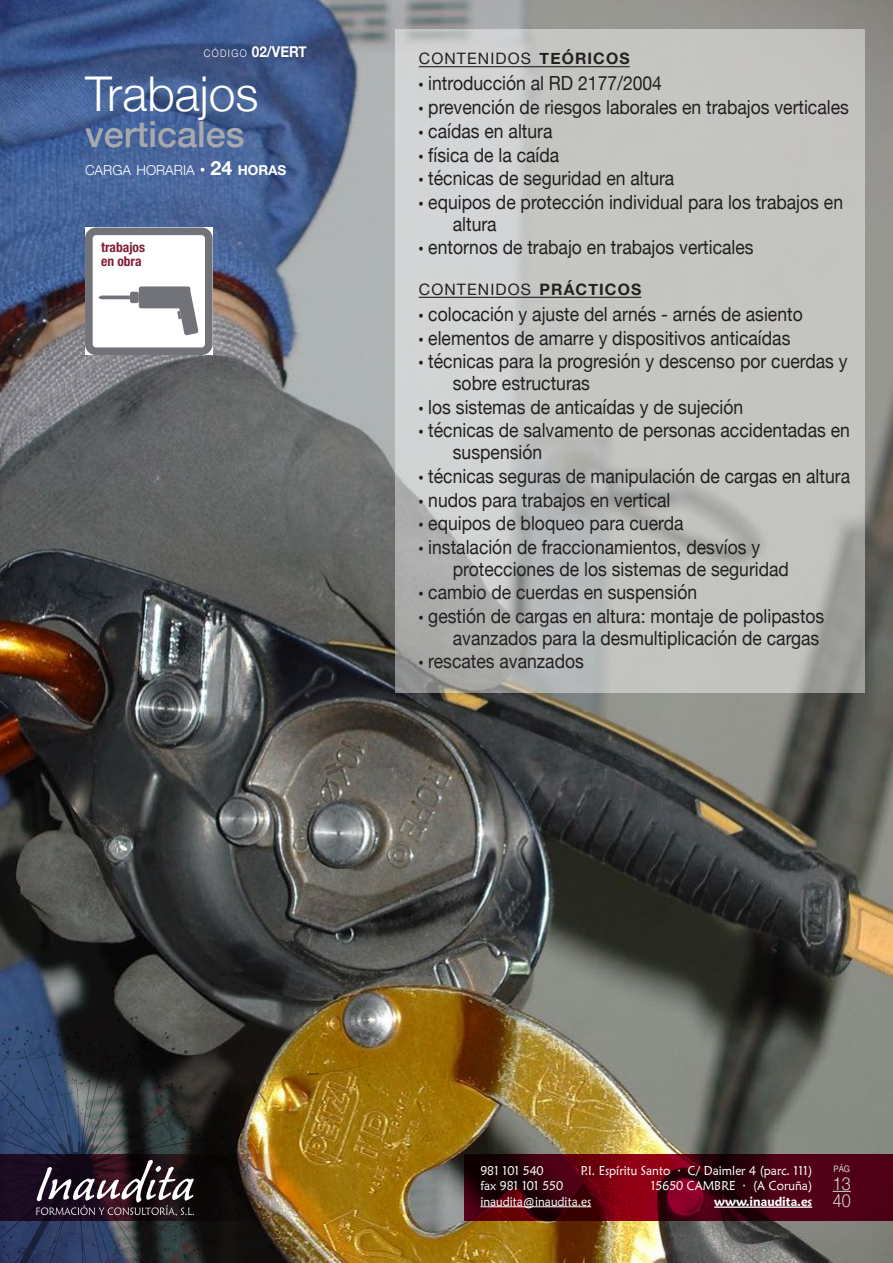
<style>
.page{position:relative;width:893px;height:1263px;background:#fff}
.page>*{position:absolute;margin:0;border:0;box-sizing:border-box;transform-origin:0 0}
.t1{font:300 48px "Helvetica Neue";color:#fff}
.t2{font:500 36px "Helvetica Neue";color:#a8a9ad}
.t3{font:19.5px/23.7px "Helvetica Neue";color:#231f20;scale:.9 1}
.t4{font:300 18px/17.1px "Helvetica Neue";color:#d9dadc;scale:.9 1}
.t5{font:15.75px "Helvetica Neue";letter-spacing:.07em;color:#231f20}
.t6{font:700 15px "Helvetica Neue";color:#fff;scale:.9 1}
.t7{font:300 13.65px "Helvetica Neue";color:#fff}
.t8{font:700 condensed 13.5px/14px "Helvetica Neue";color:#811f36}
.t9{font:12.75px/15.3px "Maiandra Inaudita";color:#fff;text-align:right;scale:.95 1}
.t10{font:600 12.75px "Maiandra GD";color:#fff;scale:.95 1}
.t11{font:8.85px "Helvetica Neue";color:#d9dadc;scale:.9 1}
.s1{font-weight:300;font-size:10.5px}
.s2{font-weight:900;font-stretch:condensed;font-size:19.5px}
.s3{font-weight:700;font-size:19.5px}
.s4{font-weight:700}
.s5{font-weight:800;font-stretch:condensed}
</style>
<div class="page">
<img style="left:0;top:0;width:893px;height:1263px">
<svg style="left:85px;top:227px;width:128px;height:128px"></svg>
<svg style="left:395px;top:30px;width:470px;height:663px;background:#c1c3c0"></svg>
<hr style="left:419px;top:66px;width:211px;height:1px;background:#231f20">
<hr style="left:419px;top:297px;width:222px;height:1px;background:#231f20">
<svg style="left:286px;top:1098px;width:39px;height:46px;background:#a47a1b"></svg>
<svg style="left:235px;top:1037px;width:31px;height:66px;background:#262117"></svg>
<svg style="left:564px;top:1152px;width:24px;height:2px"></svg>
<svg style="left:618px;top:1134px;width:20px;height:18px"></svg>
<svg style="left:528px;top:1126px;width:26px;height:22px"></svg>
<img style="left:462px;top:1082px;width:51px;height:63px">
<svg style="left:308px;top:1045px;width:63px;height:41px;background:#976b09"></svg>
<svg style="left:417px;top:1101px;width:26px;height:41px"></svg>
<svg style="left:0;top:1014px;width:235px;height:249px;background:#2f3845"></svg>
<svg style="left:464px;top:1154px;width:429px;height:67px;background:#4d0010"></svg>
<hr style="left:714px;top:1206px;width:98px;height:2px;background:#fff">
<hr style="left:480px;top:1206px;width:111px;height:1px;background:#fff">
<img style="left:0;top:1154px;width:350px;height:67px">
<svg style="left:36px;top:1160px;width:158px;height:56px;background:#4c3e48"></svg>
<svg style="left:833px;top:1191px;width:18px;height:1px"></svg>
<p class="t6" style="left:204px;top:43px;width:116px"><span class="s1">CÓDIGO</span> 02/VERT</p>
<h1 class="t1" style="left:85px;top:65px;width:175px">Trabajos</h1>
<h2 class="t2" style="left:85px;top:112px;width:161px">verticales</h2>
<p class="t7" style="left:85px;top:162px;width:203px">CARGA HORARIA <span class="s2">·</span> <span class="s3">24</span> <span class="s4">HORAS</span></p>
<p class="t8" style="left:101px;top:240px;width:46px">trabajos en obra</p>
<p class="t5" style="left:419px;top:49px;width:212px">CONTENIDOS <span class="s4">TEÓRICOS</span></p>
<p class="t3" style="left:419px;top:71px;width:479px"><span class="s5">·</span> introducción al RD 2177/2004<br><span class="s5">·</span> prevención de riesgos laborales en trabajos verticales <span class="s5">·</span> caídas en altura<br><span class="s5">·</span> física de la caída<br><span class="s5">·</span> técnicas de seguridad en altura<br><span class="s5">·</span> equipos de protección individual para los trabajos en</p>
<p class="t3" style="left:419px;top:212px;width:373px;text-indent:34px">altura<br><span class="s5">·</span> entornos de trabajo en trabajos verticales</p>
<p class="t5" style="left:419px;top:280px;width:224px">CONTENIDOS <span class="s4">PRÁCTICOS</span></p>
<p class="t3" style="left:419px;top:302px;width:478px"><span class="s5">·</span> colocación y ajuste del arnés - arnés de asiento<br><span class="s5">·</span> elementos de amarre y dispositivos anticaídas<br><span class="s5">·</span> técnicas para la progresión y descenso por cuerdas y</p>
<p class="t3" style="left:419px;top:371px;width:480px;text-indent:34px">sobre estructuras<br><span class="s5">·</span> los sistemas de anticaídas y de sujeción<br><span class="s5">·</span> técnicas de salvamento de personas accidentadas en</p>
<p class="t3" style="left:419px;top:440px;width:481px;text-indent:34px">suspensión<br><span class="s5">·</span> técnicas seguras de manipulación de cargas en altura <span class="s5">·</span> nudos para trabajos en vertical<br><span class="s5">·</span> equipos de bloqueo para cuerda<br><span class="s5">·</span> instalación de fraccionamientos, desvíos y</p>
<p class="t3" style="left:419px;top:556px;width:452px;text-indent:34px">protecciones de los sistemas de seguridad<br><span class="s5">·</span> cambio de cuerdas en suspensión<br><span class="s5">·</span> gestión de cargas en altura: montaje de polipastos</p>
<p class="t3" style="left:419px;top:626px;width:446px;text-indent:34px">avanzados para la desmultiplicación de cargas <span class="s5">·</span> rescates avanzados</p>
<p class="t9" style="left:480px;top:1164px;width:118px;text-align:left">981 101 540<br>fax 981 101 550 inaudita@inaudita.es</p>
<p class="t11" style="left:833px;top:1164px;width:20px">PÁG</p>
<p class="t9" style="left:581px;top:1164px;width:245px">P.I. Espíritu Santo · C/ Daimler 4 (parc. 111)<br>15650 CAMBRE · (A Coruña)</p>
<p class="t10" style="left:714px;top:1193px;width:105px">www.inaudita.es</p>
<p class="t4" style="left:833px;top:1174px;width:22px">13<br>40</p>
</div>
